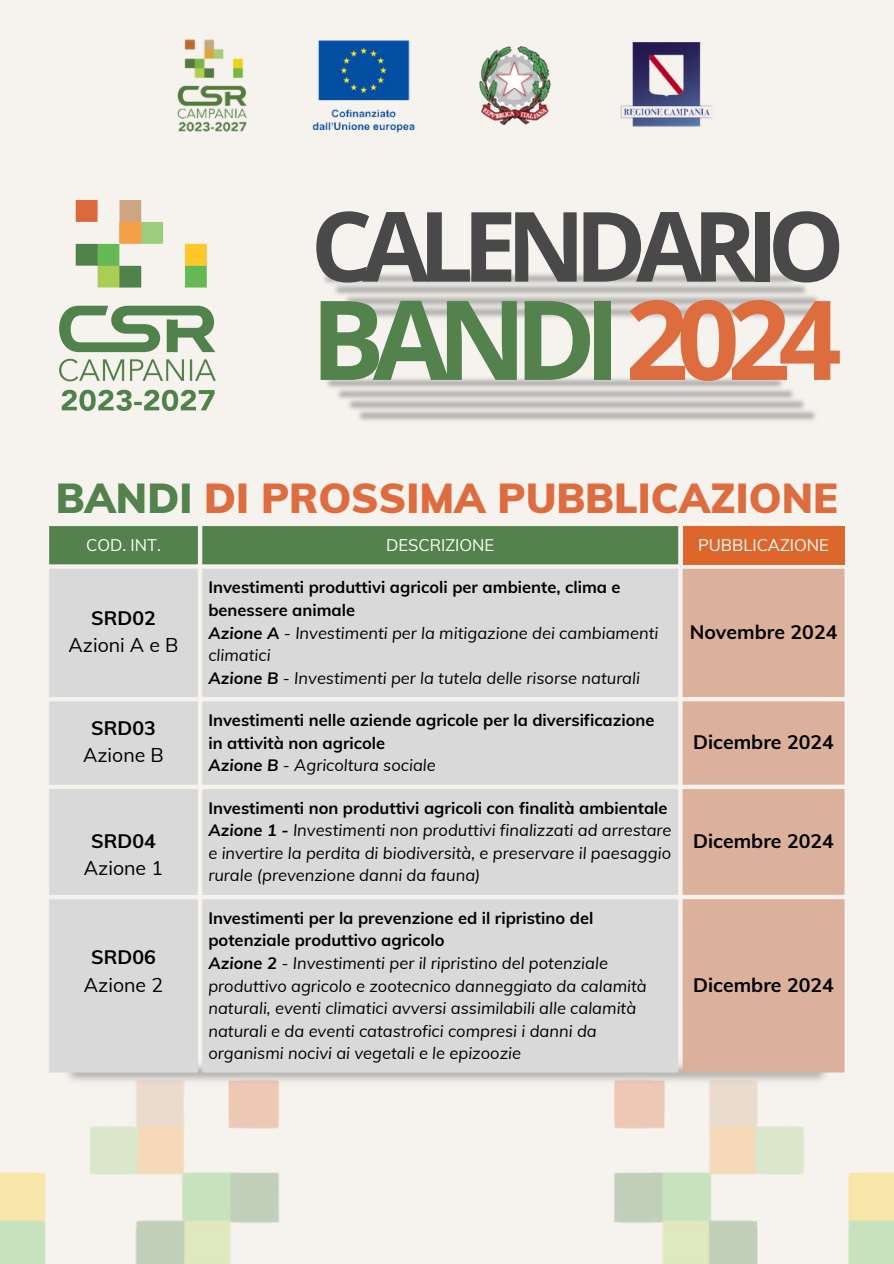
<style>
.page{position:relative;width:894px;height:1264px;background:#fff}
.page>*{position:absolute;margin:0;border:0;box-sizing:border-box;transform-origin:0 0}
.t1{font:700 110.4px "Open Sans";letter-spacing:-.11em;color:#53824c}
.t2{font:700 97.05px "Open Sans";letter-spacing:-.11em;color:#494949}
.t3{font:900 40.95px "Muli";color:#dd6d3f}
.t4{font:700 19.5px "Muli";color:#000}
.t5{font:19.5px "Muli";color:#000}
.t6{font:italic 16.5px/22.5px "Muli";color:#000}
.t7{font:700 16.5px/22.5px "Muli";color:#000}
.t8{font:16.5px "Muli";color:#fff}
.s1{color:#dd6d3f}
.s2{color:#53824c}
.s3{font-weight:700}
</style>
<div class="page">
<div style="left:0;top:0;width:893px;height:1263px;background:#f6f3ef"></div>
<img style="left:614px;top:1050px;width:279px;height:213px">
<img style="left:0;top:1072px;width:279px;height:191px">
<img style="left:63px;top:1059px;width:767px;height:26px">
<div style="left:49px;top:526px;width:629px;height:38px;background:#53824c"></div>
<div style="left:682px;top:526px;width:162px;height:38px;background:#dc662b"></div>
<div style="left:49px;top:569px;width:629px;height:503px;background:#d9d9d9"></div>
<div style="left:682px;top:568px;width:162px;height:504px;background:#dbb19c"></div>
<img style="left:59px;top:201px;width:157px;height:209px">
<img style="left:342px;top:292px;width:477px;height:15px">
<img style="left:353px;top:304px;width:477px;height:14px">
<img style="left:345px;top:397px;width:460px;height:13px">
<img style="left:356px;top:408px;width:460px;height:13px">
<img style="left:177px;top:39px;width:535px;height:94px">
<p class="t2" style="left:310px;top:178px;width:535px">CALENDARIO</p>
<p class="t1" style="left:310px;top:262px;width:532px">BANDI<span class="s1">2024</span></p>
<p class="t3" style="left:56px;top:472px;width:783px"><span class="s2">BANDI</span> DI PROSSIMA PUBBLICAZIONE</p>
<p class="t8" style="left:86px;top:534px;width:76px">COD. INT.</p>
<p class="t8" style="left:386px;top:534px;width:110px">DESCRIZIONE</p>
<h1 class="t8" style="left:698px;top:534px;width:132px">PUBBLICAZIONE</h1>
<p class="t4" style="left:91px;top:605px;width:66px">SRD02</p>
<p class="t5" style="left:69px;top:632px;width:111px">Azioni A e B</p>
<p class="t4" style="left:91px;top:715px;width:66px">SRD03</p>
<p class="t5" style="left:83px;top:742px;width:82px">Azione B</p>
<p class="t4" style="left:91px;top:828px;width:66px">SRD04</p>
<p class="t5" style="left:84px;top:855px;width:80px">Azione 1</p>
<p class="t4" style="left:91px;top:944px;width:66px">SRD06</p>
<p class="t5" style="left:84px;top:971px;width:80px">Azione 2</p>
<p class="t7" style="left:208px;top:576px;width:413px">Investimenti produttivi agricoli per ambiente, clima e benessere animale</p>
<p class="t6" style="left:208px;top:621px;width:451px"><span class="s3">Azione A</span> - Investimenti per la mitigazione dei cambiamenti climatici</p>
<p class="t6" style="left:208px;top:666px;width:433px"><span class="s3">Azione B</span> - Investimenti per la tutela delle risorse naturali</p>
<p class="t7" style="left:208px;top:708px;width:447px">Investimenti nelle aziende agricole per la diversificazione in attività non agricole</p>
<p class="t6" style="left:208px;top:753px;width:229px"><span class="s3">Azione B</span> - Agricoltura sociale</p>
<p class="t4" style="left:689px;top:619px;width:149px">Novembre 2024</p>
<p class="t4" style="left:693px;top:729px;width:142px">Dicembre 2024</p>
<p class="t7" style="left:208px;top:796px;width:460px">Investimenti non produttivi agricoli con finalità ambientale</p>
<p class="t6" style="left:208px;top:818px;width:464px;text-align:justify"><span class="s3">Azione 1 -</span> Investimenti non produttivi finalizzati ad arrestare e invertire la perdita di biodiversità, e preservare il paesaggio rurale (prevenzione danni da fauna)</p>
<p class="t4" style="left:693px;top:828px;width:142px">Dicembre 2024</p>
<p class="t7" style="left:208px;top:906px;width:386px">Investimenti per la prevenzione ed il ripristino del potenziale produttivo agricolo</p>
<p class="t6" style="left:208px;top:951px;width:440px"><span class="s3">Azione 2</span> - Investimenti per il ripristino del potenziale produttivo agricolo e zootecnico danneggiato da calamità naturali, eventi climatici avversi assimilabili alle calamità naturali e da eventi catastrofici compresi i danni da organismi nocivi ai vegetali e le epizoozie</p>
<p class="t4" style="left:693px;top:971px;width:142px">Dicembre 2024</p>
</div>
